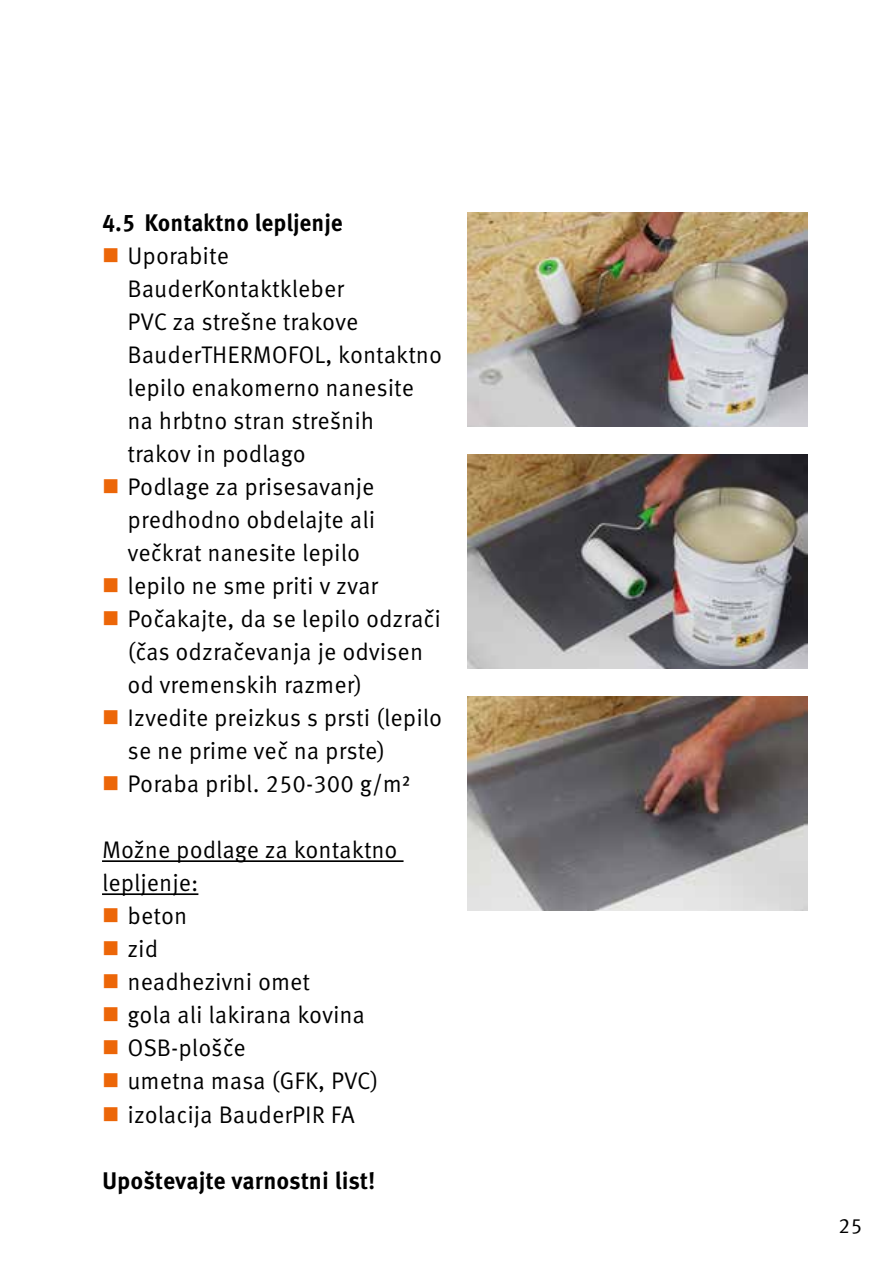
<style>
.page{position:relative;width:893px;height:1268px;background:#fff}
.page>*{position:absolute;margin:0;border:0;box-sizing:border-box;transform-origin:0 0}
.t1{font:24px/33px "Meta Correspondence Pro";color:#000}
.t2{font:700 24px "Meta Correspondence Pro";letter-spacing:-.005em;color:#000}
.t3{font:700 24px "Meta Correspondence Pro";letter-spacing:-.005em;color:#000;scale:.95 1}
.t4{font:21px "Meta Correspondence Pro";color:#000}
.s1{color:#ec6608}
</style>
<div class="page">
<hr style="left:102px;top:860px;width:302px;height:1px;background:#000">
<hr style="left:102px;top:893px;width:96px;height:1px;background:#000">
<img style="left:468px;top:213px;width:340px;height:214px">
<img style="left:468px;top:454px;width:340px;height:214px">
<img style="left:468px;top:696px;width:340px;height:214px">
<p class="t3" style="left:102px;top:204px;width:255px">4.5 Kontaktno lepljenje</p>
<p class="t1" style="left:128px;top:237px;width:316px;text-indent:-26px"><span class="s1">■</span> Uporabite<br>BauderKontaktkleber<br>PVC za strešne trakove<br>BauderTHERMOFOL, kontaktno lepilo enakomerno nanesite na hrbtno stran strešnih trakov in podlago</p>
<p class="t1" style="left:128px;top:468px;width:249px;text-align:justify;text-indent:-26px"><span class="s1">■</span> Podlage za prisesavanje predhodno obdelajte ali večkrat nanesite lepilo</p>
<p class="t1" style="left:102px;top:567px;width:278px"><span class="s1">■</span> lepilo ne sme priti v zvar</p>
<p class="t1" style="left:128px;top:600px;width:315px;text-indent:-26px"><span class="s1">■</span> Počakajte, da se lepilo odzrači (čas odzračevanja je odvisen od vremenskih razmer)</p>
<p class="t1" style="left:128px;top:699px;width:316px;text-indent:-26px"><span class="s1">■</span> Izvedite preizkus s prsti (lepilo se ne prime več na prste)</p>
<p class="t1" style="left:102px;top:765px;width:310px"><span class="s1">■</span> Poraba pribl. 250-300 g/m²</p>
<p class="t1" style="left:102px;top:831px;width:297px">Možne podlage za kontaktno lepljenje:</p>
<p class="t1" style="left:102px;top:897px;width:87px"><span class="s1">■</span> beton</p>
<p class="t1" style="left:102px;top:930px;width:58px"><span class="s1">■</span> zid</p>
<p class="t1" style="left:102px;top:963px;width:210px"><span class="s1">■</span> neadhezivni omet</p>
<p class="t1" style="left:102px;top:996px;width:265px"><span class="s1">■</span> gola ali lakirana kovina</p>
<p class="t1" style="left:102px;top:1029px;width:145px"><span class="s1">■</span> OSB-plošče</p>
<p class="t1" style="left:102px;top:1062px;width:278px"><span class="s1">■</span> umetna masa (GFK, PVC)</p>
<p class="t1" style="left:102px;top:1095px;width:254px"><span class="s1">■</span> izolacija BauderPIR FA</p>
<p class="t2" style="left:102px;top:1161px;width:275px">Upoštevajte varnostni list!</p>
<p class="t4" style="left:838px;top:1209px;width:26px">25</p>
</div>
